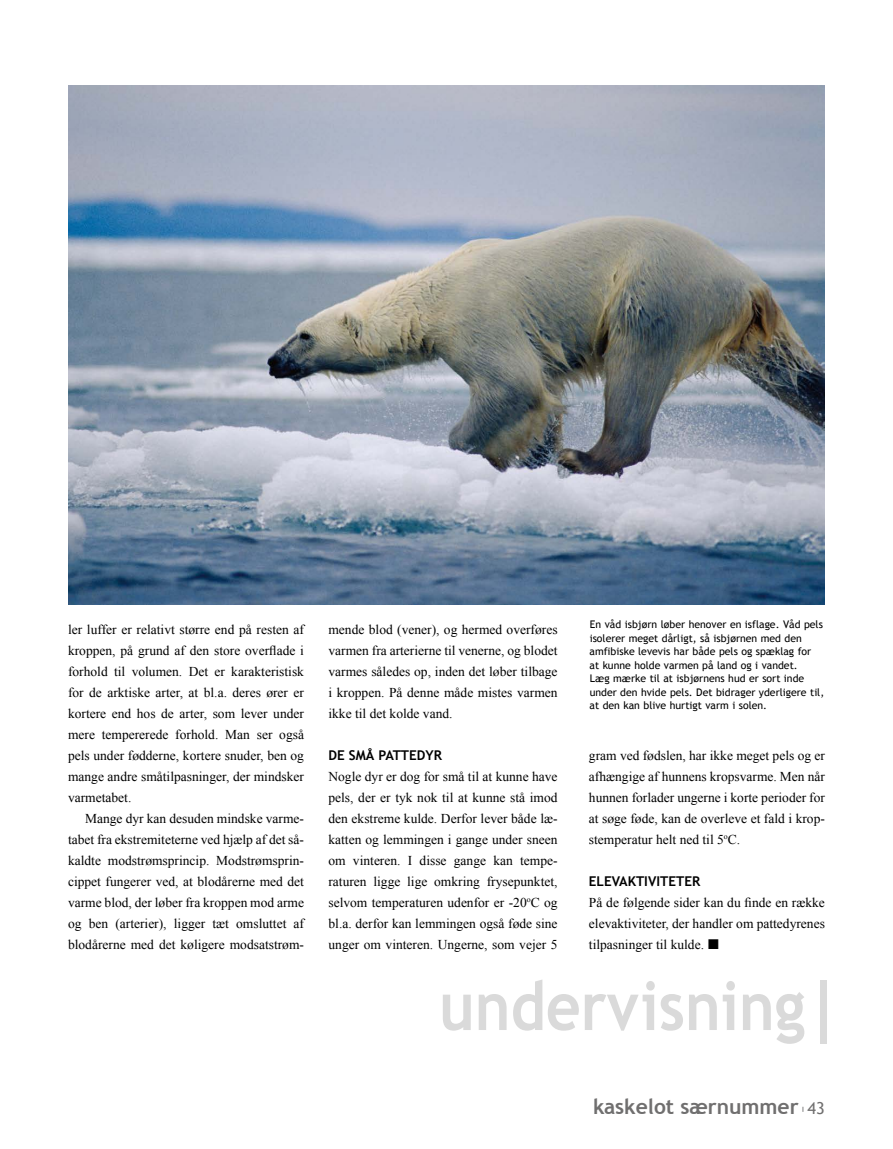
<style>
.page{position:relative;width:893px;height:1149px;background:#fff}
.page>*{position:absolute;margin:0;border:0;box-sizing:border-box;transform-origin:0 0}
.t1{font:700 67.5px "Trebuchet MS";color:#dadada;scale:.9 1}
.t2{font:700 21px "Trebuchet MS";color:#706f6f}
.t3{font:16.5px "Trebuchet MS";color:#706f6f}
.t4{font:13.5px/21px "Times New Roman";color:#000;text-align:justify}
.t5{font:10.5px/13.5px "Trebuchet MS";color:#000}
.t6{font:6.15px "Trebuchet MS";color:#000}
.s1{font-family:"Trebuchet MS";font-weight:700}
</style>
<div class="page">
<img style="left:68px;top:85px;width:757px;height:519px">
<p class="t4" style="left:68px;top:618px;width:237px">ler luffer er relativt større end på resten af</p>
<p class="t4" style="left:68px;top:639px;width:237px">kroppen, på grund af den store overflade i</p>
<p class="t4" style="left:68px;top:660px;width:238px">forhold til volumen. Det er karakteristisk</p>
<p class="t4" style="left:68px;top:681px;width:238px">for de arktiske arter, at bl.a. deres ører er</p>
<p class="t4" style="left:68px;top:702px;width:237px">kortere end hos de arter, som lever under</p>
<p class="t4" style="left:68px;top:723px;width:237px">mere tempererede forhold. Man ser også</p>
<p class="t4" style="left:68px;top:744px;width:237px">pels under fødderne, kortere snuder, ben og</p>
<p class="t4" style="left:68px;top:765px;width:237px">mange andre småtilpasninger, der mindsker</p>
<p class="t4" style="left:68px;top:786px;width:65px">varmetabet.</p>
<p class="t4" style="left:85px;top:807px;width:220px">Mange dyr kan desuden mindske varme-</p>
<p class="t4" style="left:68px;top:828px;width:237px">tabet fra ekstremiteterne ved hjælp af det så-</p>
<p class="t4" style="left:68px;top:849px;width:237px">kaldte modstrømsprincip. Modstrømsprin-</p>
<p class="t4" style="left:68px;top:870px;width:238px">cippet fungerer ved, at blodårerne med det</p>
<p class="t4" style="left:68px;top:891px;width:237px">varme blod, der løber fra kroppen mod arme</p>
<p class="t4" style="left:68px;top:912px;width:237px">og ben (arterier), ligger tæt omsluttet af</p>
<p class="t4" style="left:68px;top:933px;width:237px">blodårerne med det køligere modsatstrøm-</p>
<p class="t4" style="left:328px;top:618px;width:231px">mende blod (vener), og hermed overføres varmen fra arterierne til venerne, og blodet varmes således op, inden det løber tilbage i kroppen. På denne måde mistes varmen ikke til det kolde vand.</p>
<p class="t4" style="left:328px;top:744px;width:231px;text-align:left"><span class="s1">dE Små paTTEdyR<br></span>Nogle dyr er dog for små til at kunne have pels, der er tyk nok til at kunne stå imod den ekstreme kulde. Derfor lever både læ&shy;katten og lemmingen i gange under sneen om vinteren. I disse gange kan tempe&shy;raturen ligge lige omkring frysepunktet, selvom temperaturen udenfor er -20<sup>o</sup>C og bl.a. derfor kan lemmingen også føde sine unger om vinteren. Ungerne, som vejer 5</p>
<p class="t5" style="left:589px;top:617px;width:236px">En våd isbjørn løber henover en isflage. Våd pels isolerer meget dårligt, så isbjørnen med den amfibiske levevis har både pels og spæklag for<br>at kunne holde varmen på land og i vandet.<br>Læg mærke til at isbjørnens hud er sort inde under den hvide pels. Det bidrager yderligere til, at den kan blive hurtigt varm i solen.</p>
<p class="t4" style="left:589px;top:744px;width:238px">gram ved fødslen, har ikke meget pels og er afhængige af hunnens kropsvarme. Men når hunnen forlader ungerne i korte perioder for at søge føde, kan de overleve et fald i krop&shy;stemperatur helt ned til 5<sup>o</sup>C.</p>
<p class="t4" style="left:589px;top:870px;width:237px;text-align:left"><span class="s1">ELEvaKTiviTETER<br></span>På de følgende sider kan du finde en række elevaktiviteter, der handler om pattedyrenes tilpasninger til kulde.</p>
<p class="t1" style="left:439px;top:963px;width:448px">undervisning|</p>
<p class="t2" style="left:593px;top:1093px;width:207px">kaskelot særnummer</p>
<p class="t6" style="left:801px;top:1104px;width:5px">|</p>
<p class="t3" style="left:808px;top:1098px;width:19px">43</p>
</div>
